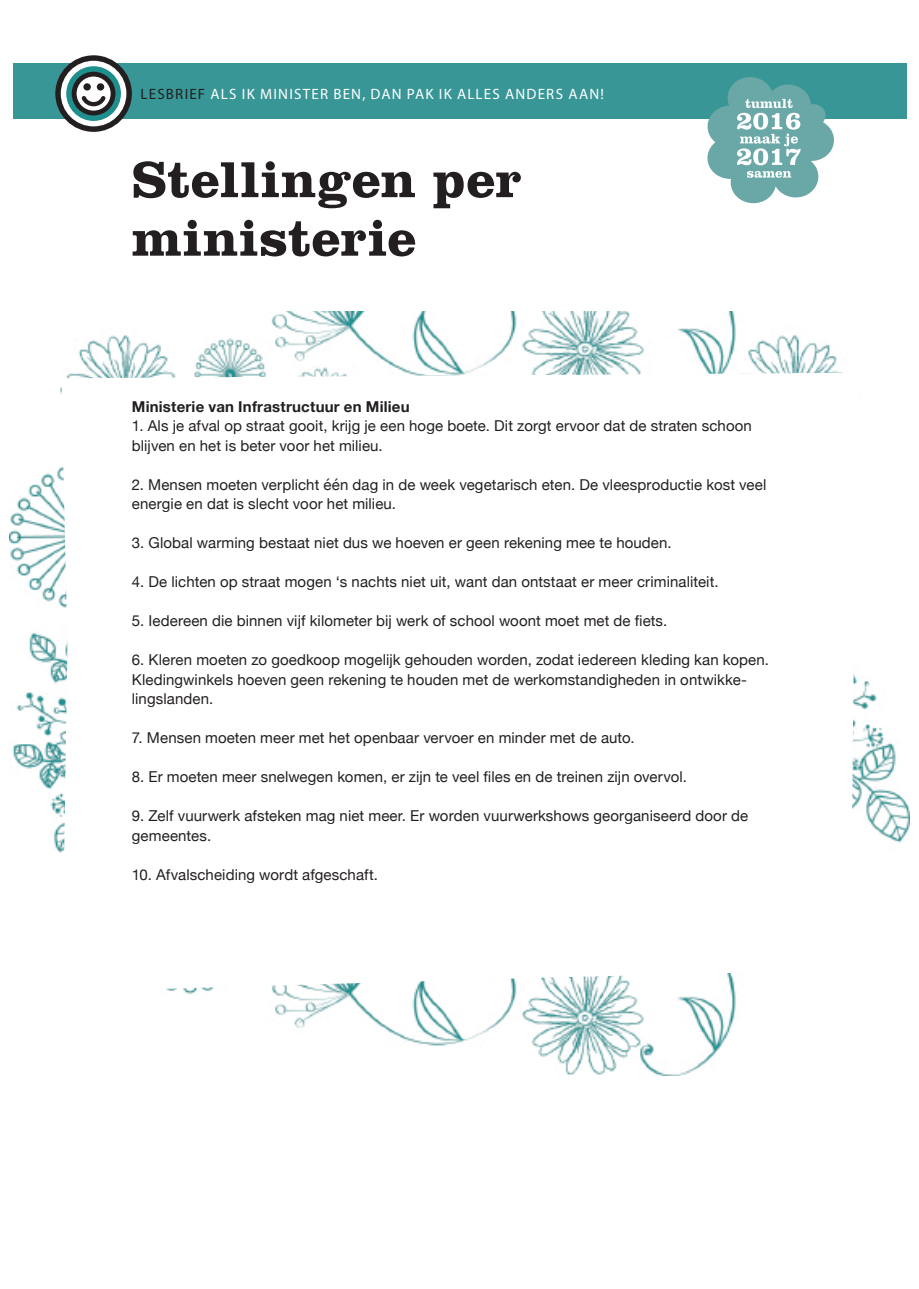
<style>
.page{position:relative;width:919px;height:1289px;background:#fff}
.page>*{position:absolute;margin:0;border:0;box-sizing:border-box;transform-origin:0 0}
.titel_les_35___39{font:700 52.5px "Clarendon";letter-spacing:.005em;color:#231f20}
.t1{font:15px/19.5px "Helvetica Neue";letter-spacing:.005em;color:#231f20}
.t2{font:15px "Myriad Pro";letter-spacing:.08em;color:#fff}
.t3{font:700 15px "Helvetica Neue";letter-spacing:.015em;color:#231f20}
.s1{color:#231f20}
</style>
<div class="page">
<img style="left:10px;top:311px;width:899px;height:764px">
<svg style="left:61px;top:373px;width:796px;height:618px"></svg>
<div style="left:13px;top:64px;width:893px;height:55px;background:#399696"></div>
<svg style="left:55px;top:55px;width:77px;height:77px"></svg>
<div style="left:61px;top:61px;width:65px;height:65px;background:#fff;border-radius:50%"></div>
<svg style="left:66px;top:66px;width:55px;height:55px"></svg>
<div style="left:72px;top:72px;width:43px;height:43px;background:#231f20;border-radius:50%"></div>
<div style="left:77px;top:77px;width:34px;height:34px;background:#fff;border-radius:50%"></div>
<svg style="left:80px;top:82px;width:26px;height:25px"></svg>
<svg style="left:707px;top:77px;width:127px;height:127px"></svg>
<div style="left:758px;top:115px;width:5px;height:12px;background:#6aa8a8;border-radius:50%"></div>
<div style="left:758px;top:150px;width:5px;height:13px;background:#6aa8a8;border-radius:50%"></div>
<p class="t2" style="left:140px;top:85px;width:464px"><span class="s1">LESBRIEF</span> ALS IK MINISTER BEN, DAN PAK IK ALLES ANDERS AAN!</p>
<p class="titel_les_35___39" style="left:132px;top:148px;width:391px">Stellingen per</p>
<p class="titel_les_35___39" style="left:132px;top:206px;width:286px">ministerie</p>
<p class="t3" style="left:132px;top:394px;width:279px">Ministerie van Infrastructuur en Milieu</p>
<p class="t1" style="left:132px;top:417px;width:621px">1. Als je afval op straat gooit, krijg je een hoge boete. Dit zorgt ervoor dat de straten schoon blijven en het is beter voor het milieu.</p>
<p class="t1" style="left:132px;top:475px;width:636px">2. Mensen moeten verplicht één dag in de week vegetarisch eten. De vleesproductie kost veel energie en dat is slecht voor het milieu.</p>
<p class="t1" style="left:132px;top:534px;width:541px">3. Global warming bestaat niet dus we hoeven er geen rekening mee te houden.</p>
<p class="t1" style="left:132px;top:573px;width:588px">4. De lichten op straat mogen ‘s nachts niet uit, want dan ontstaat er meer criminaliteit.</p>
<p class="t1" style="left:132px;top:612px;width:537px">5. Iedereen die binnen vijf kilometer bij werk of school woont moet met de fiets.</p>
<p class="t1" style="left:132px;top:651px;width:638px">6. Kleren moeten zo goedkoop mogelijk gehouden worden, zodat iedereen kleding kan kopen.<br>Kledingwinkels hoeven geen rekening te houden met de werkomstandigheden in ontwikke&shy;lingslanden.</p>
<p class="t1" style="left:132px;top:729px;width:504px">7. Mensen moeten meer met het openbaar vervoer en minder met de auto.</p>
<p class="t1" style="left:132px;top:768px;width:556px">8. Er moeten meer snelwegen komen, er zijn te veel files en de treinen zijn overvol.</p>
<p class="t1" style="left:132px;top:807px;width:617px">9. Zelf vuurwerk afsteken mag niet meer. Er worden vuurwerkshows georganiseerd door de gemeentes.</p>
<p class="t1" style="left:132px;top:865px;width:247px">10. Afvalscheiding wordt afgeschaft.</p>
</div>
